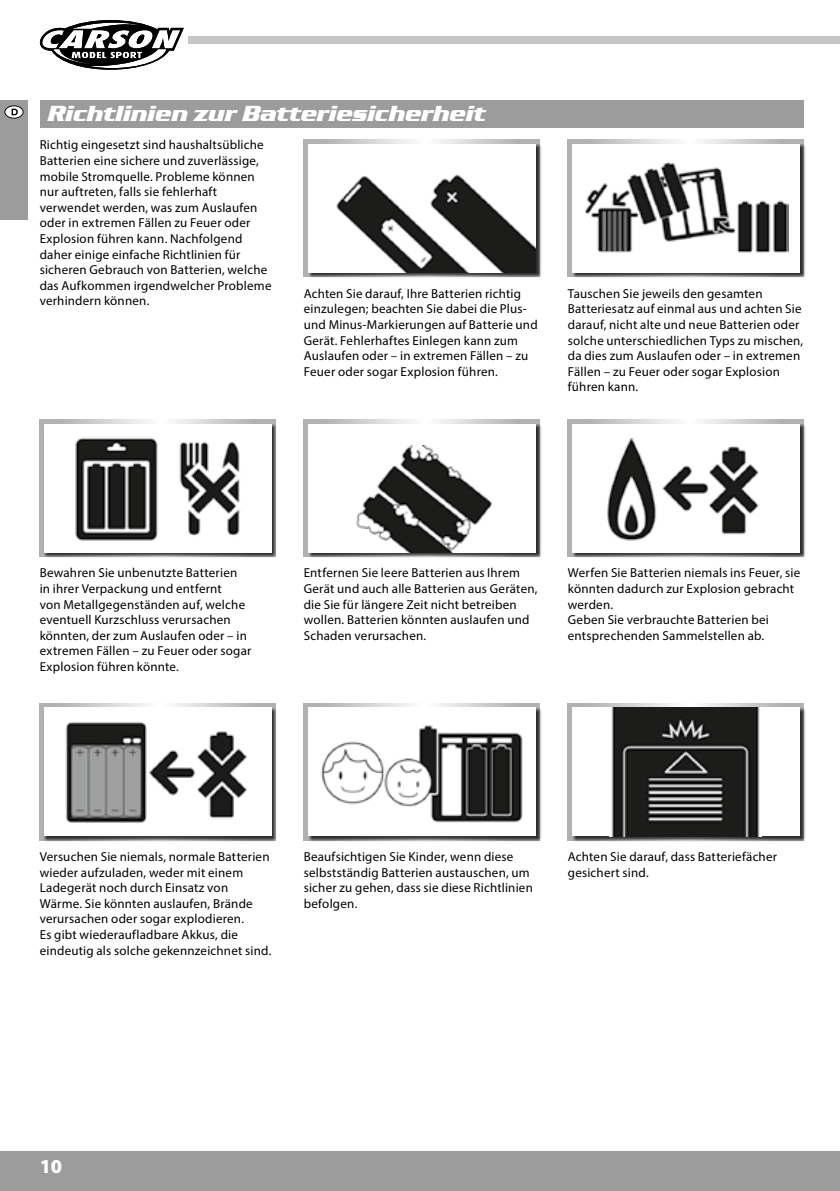
<style>
.page{position:relative;width:840px;height:1191px;background:#fff}
.page>*{position:absolute;margin:0;border:0;box-sizing:border-box;transform-origin:0 0}
.t1{font:italic 22.6px "Serpentine Becker";color:#fff}
.t2{font:900 19.8px "Myriad Pro";color:#fff}
.t3{font:13px/15.6px "Myriad Pro";letter-spacing:.015em;color:#000}
</style>
<div class="page">
<hr style="left:839px;top:1151px;width:1px;height:40px;background:#9c9c9d">
<div style="left:0;top:1151px;width:839px;height:40px;background:#9c9c9d"></div>
<div style="left:0;top:100px;width:28px;height:120px;background:#9c9c9d"></div>
<svg style="left:4px;top:105px;width:20px;height:14px"></svg>
<div style="left:188px;top:36px;width:651px;height:8px;background:#c5c6c6"></div>
<svg style="left:39px;top:20px;width:144px;height:49px"></svg>
<div style="left:40px;top:100px;width:763px;height:28px;background:#9c9c9d"></div>
<svg style="left:40px;top:420px;width:235px;height:136px"></svg>
<div style="left:44px;top:424px;width:233px;height:134px;background:#000;opacity:.75"></div>
<div style="left:44px;top:424px;width:227px;height:128px;background:#fff"></div>
<svg style="left:40px;top:703px;width:235px;height:137px"></svg>
<div style="left:44px;top:708px;width:233px;height:133px;background:#000;opacity:.75"></div>
<div style="left:44px;top:707px;width:227px;height:129px;background:#fff"></div>
<svg style="left:303px;top:420px;width:236px;height:136px"></svg>
<div style="left:307px;top:424px;width:234px;height:134px;background:#000;opacity:.75"></div>
<div style="left:307px;top:424px;width:228px;height:128px;background:#fff"></div>
<img style="left:356px;top:445px;width:137px;height:107px">
<svg style="left:303px;top:703px;width:236px;height:137px"></svg>
<div style="left:307px;top:708px;width:234px;height:133px;background:#000;opacity:.75"></div>
<div style="left:307px;top:707px;width:228px;height:129px;background:#fff"></div>
<svg style="left:303px;top:140px;width:236px;height:136px"></svg>
<div style="left:307px;top:144px;width:234px;height:134px;background:#000;opacity:.75"></div>
<div style="left:307px;top:144px;width:228px;height:128px;background:#fff"></div>
<img style="left:336px;top:175px;width:199px;height:97px">
<svg style="left:567px;top:420px;width:236px;height:136px"></svg>
<div style="left:571px;top:424px;width:233px;height:134px;background:#000;opacity:.75"></div>
<div style="left:571px;top:424px;width:228px;height:128px;background:#fff"></div>
<svg style="left:567px;top:703px;width:236px;height:137px"></svg>
<div style="left:571px;top:708px;width:233px;height:133px;background:#000;opacity:.75"></div>
<div style="left:571px;top:707px;width:228px;height:129px;background:#fff"></div>
<img style="left:611px;top:707px;width:149px;height:129px">
<svg style="left:567px;top:140px;width:236px;height:136px"></svg>
<div style="left:571px;top:144px;width:233px;height:134px;background:#000;opacity:.75"></div>
<div style="left:571px;top:144px;width:228px;height:128px;background:#fff"></div>
<img style="left:584px;top:161px;width:204px;height:92px">
<img style="left:75px;top:437px;width:165px;height:104px">
<img style="left:607px;top:437px;width:152px;height:104px">
<img style="left:65px;top:722px;width:182px;height:101px">
<img style="left:321px;top:725px;width:202px;height:98px">
<h1 class="t1" style="left:48px;top:105px;width:439px">Richtlinien zur Batteriesicherheit</h1>
<p class="t3" style="left:40px;top:138px;width:233px">Richtig eingesetzt sind haushaltsübliche Batterien eine sichere und zuverlässige, mobile Stromquelle. Probleme können nur auftreten, falls sie fehlerhaft verwendet werden, was zum Auslaufen oder in extremen Fällen zu Feuer oder Explosion führen kann. Nachfolgend daher einige einfache Richtlinien für sicheren Gebrauch von Batterien, welche das Aufkommen irgendwelcher Probleme verhindern können.</p>
<p class="t3" style="left:303px;top:286px;width:235px">Achten Sie darauf, Ihre Batterien richtig einzulegen; beachten Sie dabei die Plus&shy;und Minus-Markierungen auf Batterie und Gerät. Fehlerhaftes Einlegen kann zum Auslaufen oder – in extremen Fällen – zu Feuer oder sogar Explosion führen.</p>
<p class="t3" style="left:567px;top:286px;width:237px">Tauschen Sie jeweils den gesamten Batteriesatz auf einmal aus und achten Sie darauf, nicht alte und neue Batterien oder solche unterschiedlichen Typs zu mischen, da dies zum Auslaufen oder – in extremen Fällen – zu Feuer oder sogar Explosion führen kann.</p>
<p class="t3" style="left:40px;top:565px;width:213px">Bewahren Sie unbenutzte Batterien<br>in ihrer Verpackung und entfernt<br>von Metallgegenständen auf, welche eventuell Kurzschluss verursachen könnten, der zum Auslaufen oder – in extremen Fällen – zu Feuer oder sogar Explosion führen könnte.</p>
<p class="t3" style="left:303px;top:565px;width:235px">Entfernen Sie leere Batterien aus Ihrem Gerät und auch alle Batterien aus Geräten, die Sie für längere Zeit nicht betreiben wollen. Batterien könnten auslaufen und Schaden verursachen.</p>
<p class="t3" style="left:567px;top:565px;width:234px">Werfen Sie Batterien niemals ins Feuer, sie könnten dadurch zur Explosion gebracht werden.<br>Geben Sie verbrauchte Batterien bei entsprechenden Sammelstellen ab.</p>
<p class="t3" style="left:40px;top:849px;width:233px">Versuchen Sie niemals, normale Batterien wieder aufzuladen, weder mit einem Ladegerät noch durch Einsatz von Wärme. Sie könnten auslaufen, Brände verursachen oder sogar explodieren.<br>Es gibt wiederaufladbare Akkus, die eindeutig als solche gekennzeichnet sind.</p>
<p class="t3" style="left:303px;top:849px;width:230px">Beaufsichtigen Sie Kinder, wenn diese selbstständig Batterien austauschen, um sicher zu gehen, dass sie diese Richtlinien befolgen.</p>
<p class="t3" style="left:567px;top:849px;width:211px">Achten Sie darauf, dass Batteriefächer gesichert sind.</p>
<h2 class="t2" style="left:40px;top:1158px;width:24px">10</h2>
</div>
